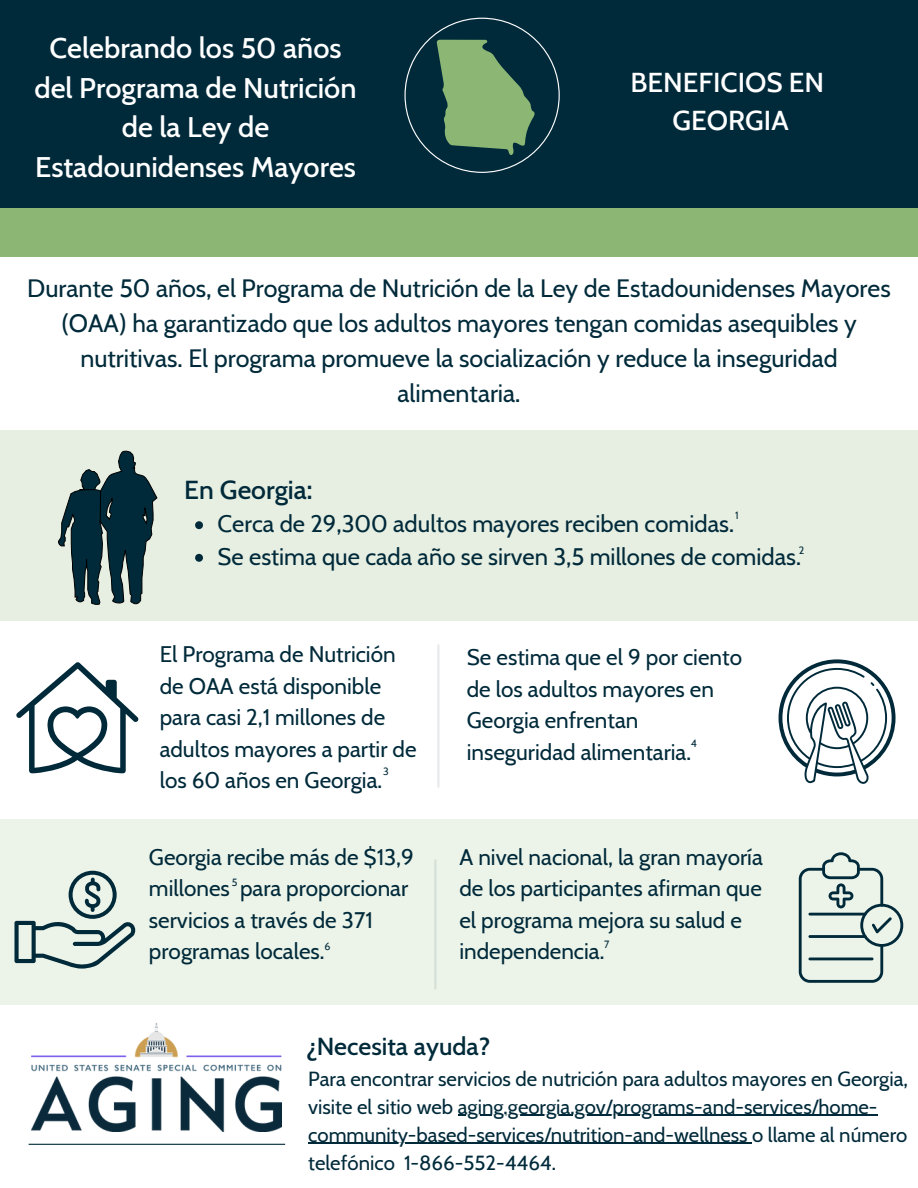
<style>
.page{position:relative;width:918px;height:1188px;background:#fff}
.page>*{position:absolute;margin:0;border:0;box-sizing:border-box;transform-origin:0 0}
.t1{font:500 28.95px/39.5px "Cabin";color:#fff;text-align:center}
.t2{font:500 27.9px/38.2px "Cabin";color:#fff;text-align:center}
.t3{font:500 26.55px "Cabin";color:#002a3a}
.t4{font:25.05px/35px "Cabin";color:#002a3a;text-align:center}
.t5{font:500 25.05px "Cabin";color:#002a3a}
.t6{font:23.85px "Cabin";color:#002a3a}
.t7{font:22.5px/31.5px "Cabin";color:#002a3a}
.t8{font:20.4px/28px "Cabin";color:#002a3a}
.t9{font:10.5px "Cabin";color:#002a3a}
</style>
<div class="page">
<div style="left:0;top:819px;width:918px;height:185px;background:#ecf3e9"></div>
<div style="left:0;top:430px;width:918px;height:191px;background:#e7eee2"></div>
<hr style="left:308px;top:1143px;width:440px;height:1px;background:#002a3a">
<hr style="left:458px;top:1115px;width:419px;height:1px;background:#002a3a">
<hr style="left:29px;top:1144px;width:256px;height:1px;background:#002a3a">
<hr style="left:437px;top:645px;width:3px;height:142px;background:#022a3a">
<hr style="left:434px;top:860px;width:2px;height:129px;background:#022a3a">
<div style="left:0;top:208px;width:918px;height:49px;background:#8bb674"></div>
<div style="left:0;top:0;width:918px;height:208px;background:#002a3a"></div>
<svg style="left:404px;top:18px;width:156px;height:155px"></svg>
<svg style="left:58px;top:451px;width:99px;height:154px"></svg>
<svg style="left:195px;top:521px;width:8px;height:8px"></svg>
<svg style="left:195px;top:554px;width:8px;height:8px"></svg>
<svg style="left:16px;top:662px;width:123px;height:111px"></svg>
<svg style="left:14px;top:871px;width:122px;height:98px"></svg>
<svg style="left:799px;top:852px;width:104px;height:131px"></svg>
<svg style="left:779px;top:659px;width:117px;height:125px"></svg>
<img style="left:32px;top:1024px;width:250px;height:108px">
<p class="t1" style="left:35px;top:28px;width:324px">Celebrando los 50 años del Programa de Nutrición de la Ley de<br>Estadounidenses Mayores</p>
<p class="t2" style="left:631px;top:63px;width:195px">BENEFICIOS EN<br>GEORGIA</p>
<p class="t4" style="left:27px;top:271px;width:865px">Durante 50 años, el Programa de Nutrición de la Ley de Estadounidenses Mayores (OAA) ha garantizado que los adultos mayores tengan comidas asequibles y nutritivas. El programa promueve la socialización y reduce la inseguridad alimentaria.</p>
<h2 class="t3" style="left:184px;top:473px;width:130px">En Georgia:</h2>
<p class="t6" style="left:218px;top:509px;width:518px">Cerca de 29,300 adultos mayores reciben comidas.</p>
<p class="t9" style="left:735px;top:509px;width:5px">1</p>
<p class="t6" style="left:218px;top:542px;width:585px">Se estima que cada año se sirven 3,5 millones de comidas.</p>
<p class="t9" style="left:799px;top:544px;width:7px">2</p>
<p class="t7" style="left:160px;top:639px;width:258px">El Programa de Nutrición de OAA está disponible para casi 2,1 millones de adultos mayores a partir de los 60 años en Georgia.</p>
<p class="t9" style="left:383px;top:765px;width:7px">3</p>
<p class="t7" style="left:149px;top:841px;width:266px">Georgia recibe más de $13,9 millones para proporcionar</p>
<p class="t9" style="left:232px;top:875px;width:7px">5</p>
<p class="t7" style="left:149px;top:904px;width:225px">servicios a través de 371 programas locales.<sup>6</sup></p>
<p class="t7" style="left:467px;top:642px;width:277px">Se estima que el 9 por ciento</p>
<p class="t7" style="left:467px;top:673px;width:249px">de los adultos mayores en</p>
<p class="t7" style="left:467px;top:705px;width:173px">Georgia enfrentan</p>
<p class="t7" style="left:467px;top:736px;width:226px">inseguridad alimentaria.</p>
<p class="t9" style="left:691px;top:737px;width:8px">4</p>
<p class="t7" style="left:459px;top:841px;width:305px">A nivel nacional, la gran mayoría de los participantes afirman que el programa mejora su salud e independencia.</p>
<p class="t9" style="left:604px;top:938px;width:7px">7</p>
<p class="t5" style="left:306px;top:1031px;width:185px">¿Necesita ayuda?</p>
<p class="t8" style="left:308px;top:1064px;width:601px">Para encontrar servicios de nutrición para adultos mayores en Georgia, visite el sitio web aging.georgia.gov/programs-and-services/home&shy;community-based-services/nutrition-and-wellness o llame al número telefónico 1-866-552-4464.</p>
</div>
